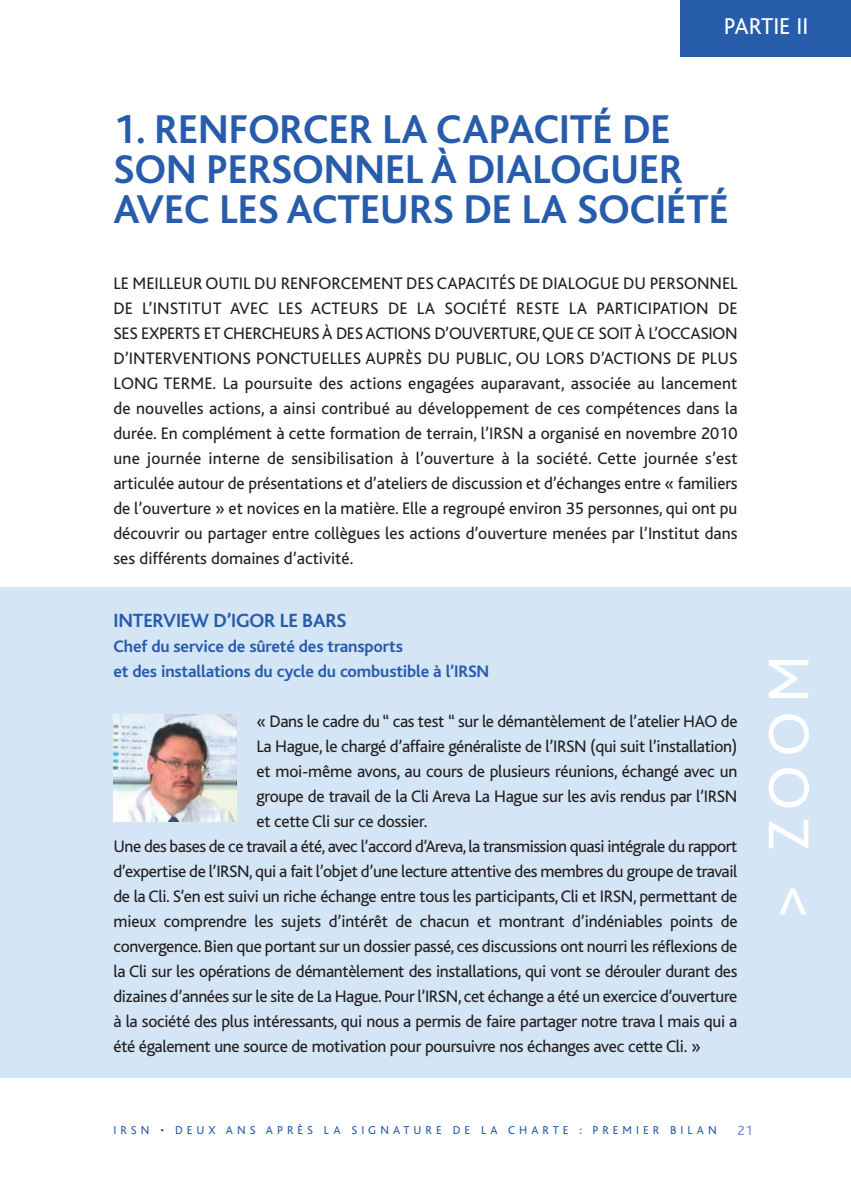
<style>
.page{position:relative;width:851px;height:1191px;background:#fff}
.page>*{position:absolute;margin:0;border:0;box-sizing:border-box;transform-origin:0 0}
.t1{font:60px "Bliss";color:#fff}
.t2{font:700 42px/40px "Bliss";color:#275caa}
.t3{font:24px "Bliss";color:#fff}
.t4{font:700 20px "Bliss";letter-spacing:-.01em;color:#275caa}
.t5{font:17.4px/25px "Bliss";letter-spacing:-.02em;color:#231f20;text-align:justify}
.t6{font:700 17.4px/25px "Bliss";letter-spacing:-.01em;color:#275caa}
.t7{font:14px "Bliss";color:#7a8ac5}
.t8{font:12px "Bliss";letter-spacing:.335em;color:#275caa}
</style>
<div class="page">
<div style="left:0;top:586px;width:850px;height:491px;background:#d4e5f5"></div>
<div style="left:680px;top:0;width:170px;height:57px;background:#275caa"></div>
<img style="left:113px;top:714px;width:123px;height:107px">
<h3 class="t3" style="left:723px;top:17px;width:86px">PARTIE II</h3>
<h2 class="t2" style="left:113px;top:113px;width:616px">1. RENFORCER LA CAPACITÉ DE<br>SON PERSONNEL À DIALOGUER<br>AVEC LES ACTEURS DE LA SOCIÉTÉ</h2>
<p class="t5" style="left:113px;top:272px;width:625px">LE MEILLEUR OUTIL DU RENFORCEMENT DES CAPACITÉS DE DIALOGUE DU PERSONNEL DE L’INSTITUT AVEC LES ACTEURS DE LA SOCIÉTÉ RESTE LA PARTICIPATION DE SES EXPERTS ET CHERCHEURS À DES ACTIONS D’OUVERTURE, QUE CE SOIT À L’OCCASION D’INTERVENTIONS PONCTUELLES AUPRÈS DU PUBLIC, OU LORS D’ACTIONS DE PLUS LONG TERME. La poursuite des actions engagées auparavant, associée au lancement de nouvelles actions, a ainsi contribué au développement de ces compétences dans la durée. En complément à cette formation de terrain, l’IRSN a organisé en novembre 2010 une journée interne de sensibilisation à l’ouverture à la société. Cette journée s’est articulée autour de présentations et d’ateliers de discussion et d’échanges entre « familiers de l’ouverture » et novices en la matière. Elle a regroupé environ 35 personnes, qui ont pu découvrir ou partager entre collègues les actions d’ouverture menées par l’Institut dans ses différents domaines d’activité.</p>
<p class="t4" style="left:113px;top:612px;width:234px">INTERVIEW D’IGOR LE BARS</p>
<p class="t6" style="left:113px;top:635px;width:377px">Chef du service de sûreté des transports<br>et des installations du cycle du combustible à l’IRSN</p>
<p class="t5" style="left:256px;top:710px;width:482px">« Dans le cadre du“ cas test “ sur le démantèlement de l’atelier HAO de</p>
<p class="t5" style="left:256px;top:735px;width:482px">La Hague, le chargé d’affaire généraliste de l’IRSN (qui suit l’installation)</p>
<p class="t5" style="left:256px;top:760px;width:482px">et moi-même avons, au cours de plusieurs réunions, échangé avec un</p>
<p class="t5" style="left:256px;top:785px;width:482px">groupe de travail de la Cli Areva La Hague sur les avis rendus par l’IRSN</p>
<p class="t5" style="left:256px;top:810px;width:172px">et cette Cli sur ce dossier.</p>
<p class="t5" style="left:113px;top:835px;width:625px">Une des bases de ce travail a été, avec l’accord d’Areva, la transmission quasi intégrale du rapport</p>
<p class="t5" style="left:113px;top:860px;width:625px">d’expertise de l’IRSN, qui a fait l’objet d’une lecture attentive des membres du groupe de travail</p>
<p class="t5" style="left:113px;top:885px;width:625px">de la Cli. S’en est suivi un riche échange entre tous les participants, Cli et IRSN, permettant de</p>
<p class="t5" style="left:113px;top:910px;width:625px">mieux comprendre les sujets d’intérêt de chacun et montrant d’indéniables points de</p>
<p class="t5" style="left:113px;top:935px;width:625px">convergence. Bien que portant sur un dossier passé, ces discussions ont nourri les réflexions de</p>
<p class="t5" style="left:113px;top:960px;width:625px">la Cli sur les opérations de démantèlement des installations, qui vont se dérouler durant des</p>
<p class="t5" style="left:113px;top:985px;width:625px">dizaines d’années sur le site de La Hague. Pour l’IRSN, cet échange a été un exercice d’ouverture</p>
<p class="t5" style="left:113px;top:1010px;width:625px">à la société des plus intéressants, qui nous a permis de faire partager notre trava l mais qui a</p>
<p class="t5" style="left:113px;top:1035px;width:588px">été également une source de motivation pour poursuivre nos échanges avec cette Cli. »</p>
<h1 class="t1" style="left:765px;top:920px;width:267px;rotate:-90deg">&gt; ZOOM</h1>
<p class="t8" style="left:113px;top:1125px;width:604px">IRSN • DEUX ANS APRÈS LA SIGNATURE DE LA CHARTE : PREMIER BILAN</p>
<p class="t7" style="left:737px;top:1125px;width:17px">21</p>
</div>
